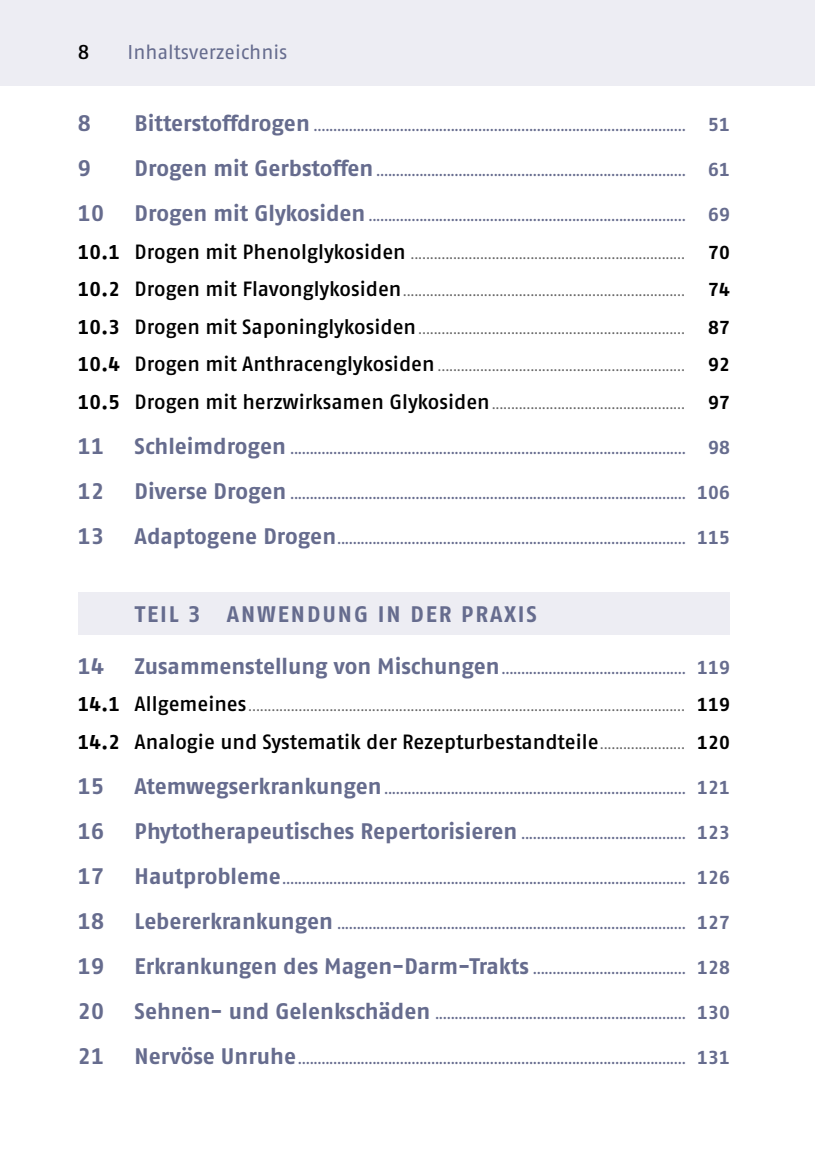
<style>
.page{position:relative;width:815px;height:1170px;background:#fff}
.page>*{position:absolute;margin:0;border:0;box-sizing:border-box;transform-origin:0 0}
.t1{font:700 22.5px "Fago Pro";letter-spacing:.085em;color:#666c8e}
.t2{font:600 20.5px "Fago Pro";color:#000}
.running_head{font:20px "Fago Pro";color:#666c8e}
.t3{font:600 20px "Fago Pro";color:#000}
.t4{font:16.25px "Fago Pro";color:#666c8e}
.t5{font:13.75px "Fago Pro";color:#636363}
.s1{font-weight:700;font-size:22.5px}
.s2{font-weight:700;font-size:18.75px}
.s3{font-weight:700;font-size:20px;color:#000}
.s4{font-weight:600;font-size:20.5px;color:#000}
.s5{font-weight:700;font-size:18.75px;color:#000}
.s6{font-weight:700;font-size:20px}
.s7{font-weight:400;font-size:13.75px;color:#636363}
</style>
<div class="page">
<div style="left:0;top:0;width:128px;height:85px;background:#ededf3"></div>
<div style="left:128px;top:0;width:687px;height:85px;background:#ededf3"></div>
<div style="left:78px;top:592px;width:652px;height:42px;background:#ededf3"></div>
<p class="t3" style="left:78px;top:39px;width:13px">8</p>
<p class="running_head" style="left:128px;top:39px;width:161px">Inhaltsverzeichnis</p>
<p class="t1" style="left:78px;top:110px;width:15px">8</p>
<p class="t4" style="left:135px;top:116px;width:597px"><span class="s1">Bitterstoffdrogen</span> ............................................................................................... <span class="s2">51</span></p>
<p class="t1" style="left:78px;top:155px;width:15px">9</p>
<p class="t4" style="left:135px;top:161px;width:597px"><span class="s1">Drogen mit Gerbstoffen</span> ............................................................................... <span class="s2">61</span></p>
<p class="t1" style="left:78px;top:200px;width:28px">10</p>
<p class="t4" style="left:135px;top:206px;width:597px"><span class="s1">Drogen mit Glykosiden</span> ................................................................................. <span class="s2">69</span></p>
<p class="t5" style="left:78px;top:246px;width:653px"><span class="s3">10.1</span> <span class="s4">Drogen mit Phenolglykosiden</span> ....................................................................... <span class="s5">70</span></p>
<p class="t5" style="left:78px;top:283px;width:653px"><span class="s3">10.2</span> <span class="s4">Drogen mit Flavonglykosiden</span>......................................................................... <span class="s5">74</span></p>
<p class="t5" style="left:78px;top:321px;width:653px"><span class="s3">10.3</span> <span class="s4">Drogen mit Saponinglykosiden</span> ..................................................................... <span class="s5">87</span></p>
<p class="t5" style="left:78px;top:358px;width:653px"><span class="s3">10.4</span> <span class="s4">Drogen mit Anthracenglykosiden</span> ................................................................ <span class="s5">92</span></p>
<p class="t5" style="left:78px;top:396px;width:653px"><span class="s3">10.5</span> <span class="s4">Drogen mit herzwirksamen Glykosiden</span> .................................................. <span class="s5">97</span></p>
<p class="t1" style="left:78px;top:432px;width:28px">11</p>
<p class="t4" style="left:135px;top:438px;width:597px"><span class="s1">Schleimdrogen</span> ..................................................................................................... <span class="s2">98</span></p>
<p class="t1" style="left:78px;top:477px;width:28px">12</p>
<p class="t4" style="left:135px;top:483px;width:597px"><span class="s1">Diverse Drogen</span> ..................................................................................................... <span class="s2">106</span></p>
<p class="t1" style="left:78px;top:522px;width:28px">13</p>
<p class="t4" style="left:135px;top:528px;width:597px"><span class="s1">Adaptogene Drogen</span>......................................................................................... <span class="s2">115</span></p>
<p class="t1" style="left:135px;top:600px;width:404px">TEIL 3 ANWENDUNG IN DER PRAXIS</p>
<p class="t1" style="left:78px;top:652px;width:28px">14</p>
<p class="t4" style="left:135px;top:658px;width:597px"><span class="s1">Zusammenstellung von Mischungen</span> ............................................... <span class="s2">119</span></p>
<p class="t5" style="left:78px;top:698px;width:653px"><span class="s3">14.1</span> <span class="s4">Allgemeines</span> ................................................................................................................. <span class="s5">119</span></p>
<p class="t2" style="left:78px;top:729px;width:653px"><span class="s6">14.2</span> Analogie und Systematik der Rezepturbestandteile<span class="s7">......................</span> <span class="s2">120</span></p>
<p class="t1" style="left:78px;top:772px;width:28px">15</p>
<p class="t4" style="left:135px;top:778px;width:597px"><span class="s1">Atemwegserkrankungen</span> ............................................................................. <span class="s2">121</span></p>
<p class="t1" style="left:78px;top:817px;width:28px">16</p>
<p class="t4" style="left:135px;top:823px;width:597px"><span class="s1">Phytotherapeutisches Repertorisieren</span> .......................................... <span class="s2">123</span></p>
<p class="t1" style="left:78px;top:862px;width:28px">17</p>
<p class="t4" style="left:135px;top:868px;width:597px"><span class="s1">Hautprobleme</span>....................................................................................................... <span class="s2">126</span></p>
<p class="t1" style="left:78px;top:907px;width:28px">18</p>
<p class="t4" style="left:135px;top:913px;width:597px"><span class="s1">Lebererkrankungen</span> ......................................................................................... <span class="s2">127</span></p>
<p class="t1" style="left:78px;top:952px;width:28px">19</p>
<p class="t4" style="left:135px;top:958px;width:597px"><span class="s1">Erkrankungen des Magen-Darm-Trakts</span> ....................................... <span class="s2">128</span></p>
<p class="t1" style="left:78px;top:997px;width:28px">20</p>
<p class="t4" style="left:135px;top:1003px;width:597px"><span class="s1">Sehnen- und Gelenkschäden</span> ................................................................ <span class="s2">130</span></p>
<p class="t1" style="left:78px;top:1042px;width:28px">21</p>
<p class="t4" style="left:135px;top:1048px;width:597px"><span class="s1">Nervöse Unruhe</span> ................................................................................................... <span class="s2">131</span></p>
</div>
